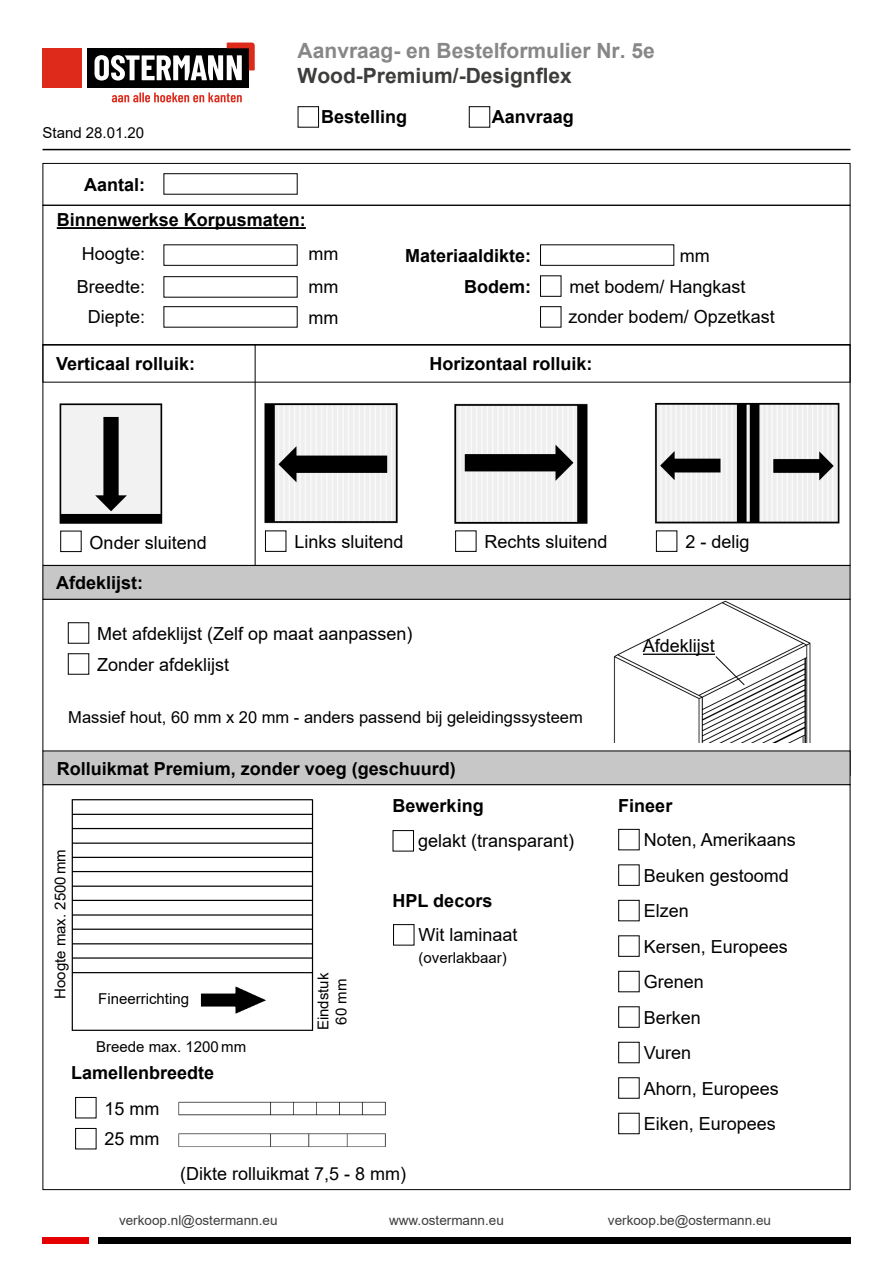
<style>
.page{position:relative;width:893px;height:1263px;background:#fff}
.page>*{position:absolute;margin:0;border:0;box-sizing:border-box;transform-origin:0 0}
.t1{font:700 21px "Arial";color:#888787}
.t2{font:700 21px "Arial";color:#3d3d3c}
.t3{font:18px/35.5px "Arial";color:#000}
.t4{font:700 18px/35.5px "Arial";color:#000}
.t5{font:16.5px "Arial";color:#000}
.t6{font:15px/18px "Arial";color:#000;text-align:center}
.t7{font:13.5px "Arial";color:#3d3d3c}
</style>
<div class="page">
<hr style="left:43px;top:149px;width:807px;height:1px;background:#000">
<div style="left:43px;top:1237px;width:46px;height:7px;background:#e60000"></div>
<div style="left:98px;top:1237px;width:752px;height:7px;background:#000"></div>
<svg style="left:112px;top:93px;width:130px;height:9px"></svg>
<div style="left:43px;top:48px;width:39px;height:39px;background:#dd2a1b"></div>
<div style="left:87px;top:48px;width:162px;height:39px;background:#000"></div>
<svg style="left:95px;top:43px;width:160px;height:38px"></svg>
<div style="left:43px;top:344px;width:807px;height:38px;border:1px solid #000"></div>
<img style="left:59px;top:403px;width:104px;height:121px">
<img style="left:264px;top:403px;width:134px;height:121px">
<img style="left:454px;top:403px;width:134px;height:121px">
<img style="left:655px;top:403px;width:185px;height:121px">
<div style="left:60px;top:531px;width:22px;height:21px;border:1px solid #000"></div>
<div style="left:265px;top:530px;width:21px;height:22px;border:1px solid #000"></div>
<div style="left:455px;top:530px;width:21px;height:22px;border:1px solid #000"></div>
<div style="left:656px;top:530px;width:21px;height:22px;border:1px solid #000"></div>
<hr style="left:255px;top:344px;width:1px;height:221px;background:#000">
<div style="left:68px;top:622px;width:21px;height:22px;border:1px solid #000"></div>
<div style="left:68px;top:653px;width:21px;height:22px;border:1px solid #000"></div>
<div style="left:43px;top:565px;width:807px;height:34px;background:#c6c7c6"></div>
<div style="left:43px;top:565px;width:807px;height:35px;border:1px solid #000"></div>
<img style="left:613px;top:600px;width:198px;height:143px">
<hr style="left:643px;top:654px;width:72px;height:1px;background:#000">
<svg style="left:715px;top:655px;width:30px;height:31px"></svg>
<img style="left:71px;top:799px;width:243px;height:232px">
<div style="left:618px;top:829px;width:22px;height:21px;border:1px solid #000"></div>
<div style="left:618px;top:864px;width:22px;height:22px;border:1px solid #000"></div>
<div style="left:618px;top:900px;width:22px;height:21px;border:1px solid #000"></div>
<div style="left:618px;top:935px;width:22px;height:22px;border:1px solid #000"></div>
<div style="left:618px;top:971px;width:22px;height:21px;border:1px solid #000"></div>
<div style="left:618px;top:1006px;width:22px;height:22px;border:1px solid #000"></div>
<div style="left:618px;top:1042px;width:22px;height:21px;border:1px solid #000"></div>
<div style="left:618px;top:1113px;width:22px;height:21px;border:1px solid #000"></div>
<div style="left:75px;top:1097px;width:21px;height:21px;border:1px solid #000"></div>
<div style="left:75px;top:1128px;width:21px;height:21px;border:1px solid #000"></div>
<div style="left:393px;top:924px;width:21px;height:21px;border:1px solid #000"></div>
<div style="left:393px;top:830px;width:21px;height:21px;border:1px solid #000"></div>
<div style="left:43px;top:751px;width:807px;height:34px;background:#c6c7c6"></div>
<div style="left:43px;top:750px;width:807px;height:35px;border:1px solid #000"></div>
<img style="left:178px;top:1101px;width:208px;height:15px">
<img style="left:178px;top:1133px;width:208px;height:14px">
<div style="left:43px;top:163px;width:807px;height:43px;border:1px solid #000"></div>
<hr style="left:57px;top:227px;width:249px;height:2px;background:#000">
<div style="left:164px;top:173px;width:134px;height:22px;border:1px solid #000"></div>
<div style="left:164px;top:276px;width:134px;height:22px;border:1px solid #000"></div>
<div style="left:164px;top:306px;width:134px;height:22px;border:1px solid #000"></div>
<div style="left:164px;top:244px;width:134px;height:22px;border:1px solid #000"></div>
<div style="left:540px;top:244px;width:134px;height:22px;border:1px solid #000"></div>
<div style="left:540px;top:275px;width:21px;height:22px;border:1px solid #000"></div>
<div style="left:540px;top:306px;width:21px;height:22px;border:1px solid #000"></div>
<div style="left:298px;top:106px;width:21px;height:22px;border:1px solid #000"></div>
<div style="left:469px;top:106px;width:21px;height:22px;border:1px solid #000"></div>
<svg style="left:86px;top:992px;width:111px;height:18px"></svg>
<p class="t6" style="left:43px;top:124px;width:103px">Stand 28.01.20</p>
<p class="t1" style="left:298px;top:36px;width:359px">Aanvraag- en Bestelformulier Nr. 5e</p>
<p class="t2" style="left:298px;top:61px;width:276px">Wood-Premium/-Designflex</p>
<p class="t4" style="left:321px;top:100px;width:88px">Bestelling</p>
<p class="t4" style="left:492px;top:100px;width:84px">Aanvraag</p>
<p class="t4" style="left:57px;top:167px;width:251px;text-indent:27px">Aantal:<br>Binnenwerkse Korpusmaten:</p>
<p class="t3" style="left:82px;top:236px;width:65px">Hoogte:</p>
<p class="t3" style="left:77px;top:269px;width:70px">Breedte:</p>
<p class="t3" style="left:88px;top:299px;width:59px">Diepte:</p>
<p class="t4" style="left:405px;top:240px;width:128px;line-height:31px;text-align:right">Materiaaldikte:<br>Bodem:</p>
<p class="t3" style="left:309px;top:236px;width:31px">mm</p>
<p class="t3" style="left:680px;top:237px;width:31px">mm</p>
<p class="t3" style="left:309px;top:272px;width:31px;line-height:30px">mm mm</p>
<p class="t3" style="left:569px;top:272px;width:208px;line-height:30px">met bodem/ Hangkast zonder bodem/ Opzetkast</p>
<p class="t4" style="left:56px;top:346px;width:141px">Verticaal rolluik:</p>
<p class="t4" style="left:429px;top:346px;width:165px">Horizontaal rolluik:</p>
<p class="t3" style="left:90px;top:524px;width:119px">Onder sluitend</p>
<p class="t3" style="left:294px;top:523px;width:111px">Links sluitend</p>
<p class="t4" style="left:56px;top:565px;width:89px">Afdeklijst:</p>
<p class="t3" style="left:97px;top:619px;width:317px;line-height:30.2px">Met afdeklijst (Zelf op maat aanpassen)<br>Zonder afdeklijst</p>
<p class="t3" style="left:485px;top:523px;width:125px">Rechts sluitend</p>
<p class="t3" style="left:685px;top:523px;width:66px">2 - delig</p>
<p class="t3" style="left:643px;top:628px;width:74px">Afdeklijst</p>
<p class="t5" style="left:68px;top:706px;width:516px">Massief hout, 60 mm x 20 mm - anders passend bij geleidingssysteem</p>
<p class="t4" style="left:57px;top:751px;width:401px">Rolluikmat Premium, zonder voeg (geschuurd)</p>
<p class="t6" style="left:51px;top:999px;width:151px;rotate:-90deg">Hoogte max. 2500 mm</p>
<p class="t6" style="left:98px;top:990px;width:92px">Fineerrichting</p>
<p class="t6" style="left:96px;top:1037px;width:151px">Breede max. 1200 mm</p>
<p class="t6" style="left:314px;top:1030px;width:59px;rotate:-90deg">Eindstuk<br>60 mm</p>
<p class="t4" style="left:393px;top:788px;width:93px">Bewerking</p>
<p class="t3" style="left:418px;top:823px;width:158px">gelakt (transparant)</p>
<p class="t4" style="left:393px;top:883px;width:101px">HPL decors</p>
<p class="t3" style="left:419px;top:917px;width:101px">Wit laminaat</p>
<p class="t6" style="left:419px;top:949px;width:90px">(overlakbaar)</p>
<p class="t4" style="left:71px;top:1055px;width:145px">Lamellenbreedte</p>
<p class="t3" style="left:105px;top:1093px;width:57px;line-height:30.2px">15 mm<br>25 mm</p>
<p class="t3" style="left:180px;top:1156px;width:228px">(Dikte rolluikmat 7,5 - 8 mm)</p>
<p class="t4" style="left:618px;top:788px;width:56px">Fineer</p>
<p class="t3" style="left:644px;top:822px;width:154px">Noten, Amerikaans<br>Beuken gestoomd<br>Elzen<br>Kersen, Europees<br>Grenen<br>Berken<br>Vuren<br>Ahorn, Europees<br>Eiken, Europees</p>
<p class="t7" style="left:119px;top:1211px;width:160px">verkoop.nl@ostermann.eu</p>
<p class="t7" style="left:389px;top:1211px;width:116px">www.ostermann.eu</p>
<p class="t7" style="left:608px;top:1211px;width:165px">verkoop.be@ostermann.eu</p>
</div>
